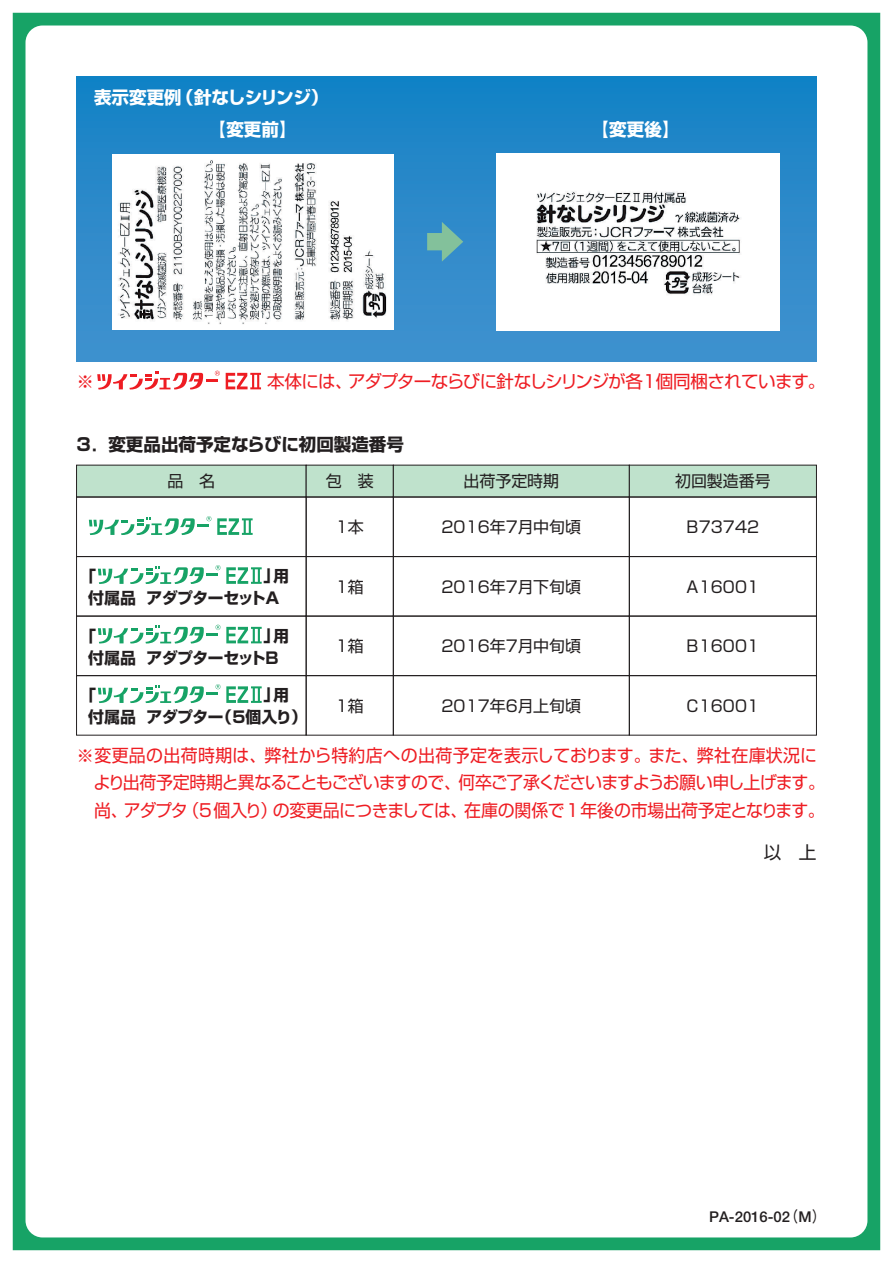
<style>
.page{position:relative;width:893px;height:1263px;background:#fff}
.page>*{position:absolute;margin:0;border:0;box-sizing:border-box;transform-origin:0 0}
.t1{font:17.55px/27.6px "Shin Go";letter-spacing:-.03em;color:#ee1d23}
.t2{font:700 17.55px/32.4px "Shin Go";color:#fff}
.t3{font:700 17.55px "Shin Go";color:#231f20}
.t4{font:17.55px "Shin Go";color:#231f20}
.t5{font:15.9px "Shin Go";color:#231f20}
.t6{font:700 15.9px/22.4px "Shin Go";letter-spacing:-.015em;color:#231f20}
.t7{font:700 14.85px "Futo Go B101";color:#231f20}
</style>
<div class="page">
<div style="left:13px;top:13px;width:867px;height:1237px;background:#17a366"></div>
<div style="left:26px;top:26px;width:841px;height:1211px;background:#fff;border-radius:17px"></div>
<div style="left:77px;top:77px;width:739px;height:284px;background:linear-gradient(to bottom,#1683c6,#4291ce)"></div>
<img style="left:112px;top:154px;width:282px;height:176px">
<img style="left:496px;top:154px;width:284px;height:176px">
<svg style="left:427px;top:222px;width:36px;height:40px"></svg>
<div style="left:76px;top:465px;width:230px;height:32px;background:#bfe2cc;border:1px solid #231f20"></div>
<div style="left:306px;top:465px;width:88px;height:32px;background:#bfe2cc;border:1px solid #231f20"></div>
<div style="left:393px;top:465px;width:237px;height:32px;background:#bfe2cc;border:1px solid #231f20"></div>
<div style="left:629px;top:465px;width:188px;height:32px;background:#bfe2cc;border:1px solid #231f20"></div>
<div style="left:76px;top:497px;width:230px;height:60px;border:1px solid #231f20"></div>
<div style="left:306px;top:497px;width:88px;height:60px;border:1px solid #231f20"></div>
<div style="left:393px;top:497px;width:237px;height:60px;border:1px solid #231f20"></div>
<div style="left:629px;top:497px;width:188px;height:60px;border:1px solid #231f20"></div>
<div style="left:76px;top:556px;width:230px;height:60px;border:1px solid #231f20"></div>
<div style="left:306px;top:556px;width:88px;height:60px;border:1px solid #231f20"></div>
<div style="left:393px;top:556px;width:237px;height:60px;border:1px solid #231f20"></div>
<div style="left:629px;top:556px;width:188px;height:60px;border:1px solid #231f20"></div>
<div style="left:76px;top:616px;width:230px;height:60px;border:1px solid #231f20"></div>
<div style="left:306px;top:616px;width:88px;height:60px;border:1px solid #231f20"></div>
<div style="left:393px;top:616px;width:237px;height:60px;border:1px solid #231f20"></div>
<div style="left:629px;top:616px;width:188px;height:60px;border:1px solid #231f20"></div>
<div style="left:76px;top:675px;width:230px;height:60px;border:1px solid #231f20"></div>
<div style="left:306px;top:675px;width:88px;height:60px;border:1px solid #231f20"></div>
<div style="left:393px;top:675px;width:237px;height:60px;border:1px solid #231f20"></div>
<div style="left:629px;top:675px;width:188px;height:60px;border:1px solid #231f20"></div>
<svg style="left:217px;top:518px;width:36px;height:17px"></svg>
<svg style="left:89px;top:516px;width:122px;height:19px"></svg>
<svg style="left:98px;top:565px;width:164px;height:19px"></svg>
<svg style="left:98px;top:625px;width:164px;height:18px"></svg>
<svg style="left:98px;top:684px;width:164px;height:19px"></svg>
<svg style="left:226px;top:373px;width:35px;height:16px"></svg>
<svg style="left:97px;top:371px;width:123px;height:18px"></svg>
<p class="t2" style="left:209px;top:80px;width:121px;text-indent:-115px">表示変更例（針なしシリンジ）【変更前】</p>
<p class="t2" style="left:592px;top:112px;width:89px">【変更後】</p>
<p class="t1" style="left:77px;top:367px;width:19px">※</p>
<p class="t1" style="left:267px;top:367px;width:559px">本体には、アダプターならびに針なしシリンジが各1個同梱されています。</p>
<p class="t3" style="left:77px;top:433px;width:329px">3．変更品出荷予定ならびに初回製造番号</p>
<p class="t5" style="left:167px;top:471px;width:49px">品 名</p>
<p class="t5" style="left:326px;top:471px;width:49px">包 装</p>
<p class="t5" style="left:463px;top:471px;width:97px">出荷予定時期</p>
<p class="t5" style="left:675px;top:471px;width:97px">初回製造番号</p>
<p class="t6" style="left:88px;top:564px;width:202px;text-indent:175px">｣用付属品 アダプターセットA</p>
<p class="t6" style="left:88px;top:624px;width:9px">｢</p>
<p class="t6" style="left:88px;top:564px;width:9px">｢</p>
<p class="t6" style="left:88px;top:624px;width:202px;text-indent:175px">｣用付属品 アダプターセットB</p>
<p class="t6" style="left:88px;top:683px;width:9px">｢</p>
<p class="t6" style="left:88px;top:683px;width:220px;text-indent:175px">｣用付属品 アダプター（5個入り）</p>
<p class="t5" style="left:336px;top:517px;width:30px">1本</p>
<p class="t5" style="left:336px;top:576px;width:30px">1箱</p>
<p class="t5" style="left:336px;top:636px;width:30px">1箱</p>
<p class="t5" style="left:336px;top:695px;width:30px">1箱</p>
<p class="t5" style="left:441px;top:517px;width:141px">2016年7月中旬頃</p>
<p class="t5" style="left:441px;top:576px;width:141px">2016年7月下旬頃</p>
<p class="t5" style="left:441px;top:636px;width:141px">2016年7月中旬頃</p>
<p class="t5" style="left:441px;top:695px;width:141px">2017年6月上旬頃</p>
<p class="t5" style="left:687px;top:517px;width:74px">B73742</p>
<p class="t5" style="left:687px;top:576px;width:74px">A16001</p>
<p class="t5" style="left:687px;top:636px;width:74px">B16001</p>
<p class="t5" style="left:687px;top:695px;width:74px">C16001</p>
<p class="t1" style="left:94px;top:740px;width:733px;text-indent:-17px">※変更品の出荷時期は、弊社から特約店への出荷予定を表示しております。また、弊社在庫状況により出荷予定時期と異なることもございますので、何卒ご了承くださいますようお願い申し上げます。尚、アダプタ（5個入り）の変更品につきましては、在庫の関係で1年後の市場出荷予定となります。</p>
<p class="t4" style="left:764px;top:840px;width:54px">以 上</p>
<p class="t7" style="left:709px;top:1208px;width:119px">PA-2016-02（M）</p>
</div>
